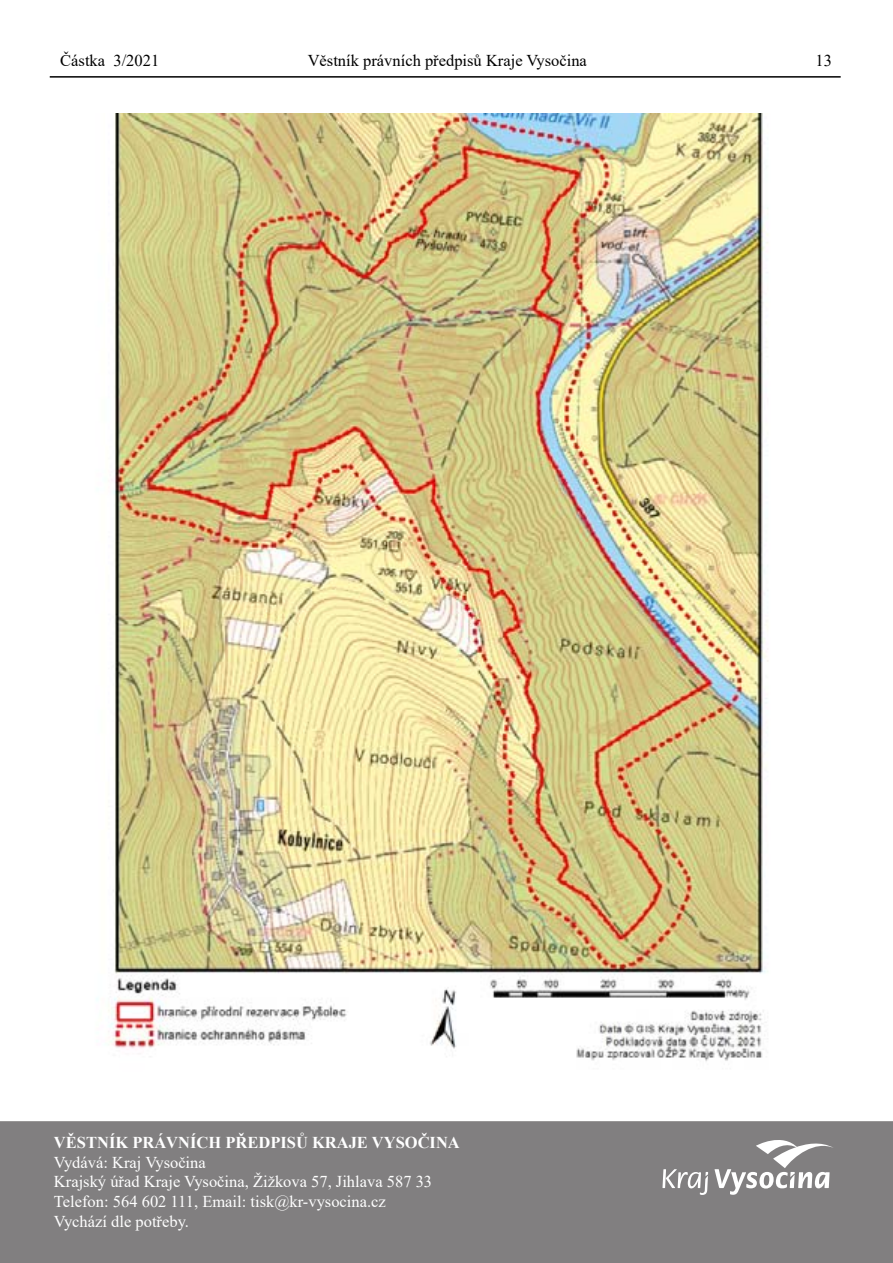
<style>
.page{position:relative;width:893px;height:1263px;background:#fff}
.page>*{position:absolute;margin:0;border:0;box-sizing:border-box;transform-origin:0 0}
.t1{font:16.5px/19.8px "Times New Roman";color:#fff}
.t2{font:16.5px "Times New Roman";color:#000}
.t3{font:700 16.5px "Times New Roman";color:#fff}
</style>
<div class="page">
<hr style="left:50px;top:76px;width:791px;height:2px;background:#000">
<div style="left:0;top:1121px;width:893px;height:142px;background:#817f80"></div>
<svg style="left:715px;top:1131px;width:119px;height:64px"></svg>
<svg style="left:662px;top:1169px;width:46px;height:26px"></svg>
<img style="left:97px;top:114px;width:671px;height:948px">
<p class="t2" style="left:60px;top:48px;width:100px">Částka 3/2021</p>
<p class="t2" style="left:308px;top:48px;width:281px">Věstník právních předpisů Kraje Vysočina</p>
<p class="t2" style="left:815px;top:48px;width:18px">13</p>
<p class="t3" style="left:54px;top:1130px;width:407px">VĚSTNÍK PRÁVNÍCH PŘEDPISŮ KRAJE VYSOČINA</p>
<p class="t1" style="left:54px;top:1152px;width:380px">Vydává: Kraj Vysočina<br>Krajský úřad Kraje Vysočina, Žižkova 57, Jihlava 587 33<br>Telefon: 564 602 111, Email: tisk@kr-vysocina.cz Vychází dle potřeby.</p>
</div>
